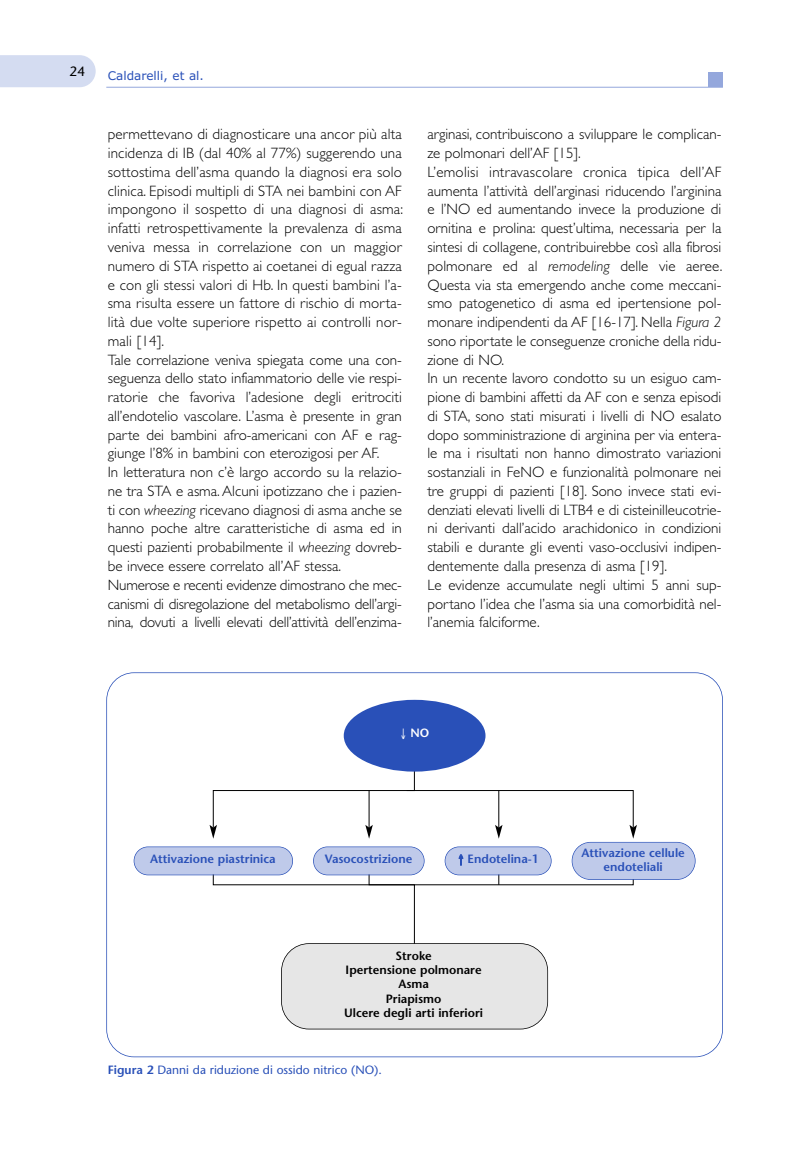
<style>
.page{position:relative;width:808px;height:1149px;background:#fff}
.page>*{position:absolute;margin:0;border:0;box-sizing:border-box;transform-origin:0 0}
.t1{font:300 15px/18.8px "Gill Sans";color:#000}
.t2{font:13.5px "Stone Sans";color:#000}
.t3{font:600 12px/14.4px "Stone Sans";color:#2950b8;text-align:center}
.t4{font:600 12px/14.4px "Stone Sans";color:#000;text-align:center}
.t5{font:12px "Stone Sans";color:#2950b8}
.t6{font:12px "Verdana";color:#2950b8}
.t7{font:600 12px "Stone Sans";color:#fff}
.s1{font-style:italic}
.s2{font-weight:600}
</style>
<div class="page">
<hr style="left:106px;top:87px;width:617px;height:1px;background:#94a7dc">
<div style="left:0;top:55px;width:96px;height:32px;background:#d4dcf1"></div>
<div style="left:708px;top:73px;width:15px;height:14px;background:#94a7dc"></div>
<div style="left:106px;top:672px;width:617px;height:384px;border:2px solid #2950b8;border-radius:28px"></div>
<svg style="left:213px;top:865px;width:421px;height:77px"></svg>
<div style="left:134px;top:847px;width:158px;height:27px;background:#bfcaea;border-radius:14px"></div>
<div style="left:134px;top:846px;width:159px;height:29px;border:2px solid #2950b8;border-radius:14px"></div>
<div style="left:314px;top:847px;width:110px;height:27px;background:#bfcaea;border-radius:14px"></div>
<div style="left:313px;top:846px;width:112px;height:29px;border:2px solid #2950b8;border-radius:14px"></div>
<div style="left:572px;top:842px;width:123px;height:36px;background:#bfcaea;border-radius:18px"></div>
<div style="left:572px;top:841px;width:123px;height:38px;border:2px solid #2950b8;border-radius:19px"></div>
<div style="left:445px;top:847px;width:106px;height:27px;background:#bfcaea;border-radius:14px"></div>
<div style="left:445px;top:846px;width:107px;height:29px;border:2px solid #2950b8;border-radius:14px"></div>
<div style="left:282px;top:943px;width:266px;height:85px;background:#e6e6e6;border-radius:27px"></div>
<div style="left:281px;top:942px;width:267px;height:87px;border:2px solid #000;border-radius:28px"></div>
<svg style="left:210px;top:765px;width:427px;height:73px"></svg>
<div style="left:344px;top:699px;width:141px;height:72px;background:#2950b8;border-radius:50%"></div>
<p class="t2" style="left:70px;top:66px;width:17px">24</p>
<p class="t6" style="left:108px;top:69px;width:98px">Caldarelli, et al.</p>
<p class="t1" style="left:108px;top:126px;width:297px">permettevano di diagnosticare una ancor più alta incidenza di IB (dal 40% al 77%) suggerendo una sottostima dell’asma quando la diagnosi era solo clinica. Episodi multipli di STA nei bambini con AF impongono il sospetto di una diagnosi di asma: infatti retrospettivamente la prevalenza di asma veniva messa in correlazione con un maggior numero di STA rispetto ai coetanei di egual razza e con gli stessi valori di Hb. In questi bambini l’a&shy;sma risulta essere un fattore di rischio di morta&shy;lità due volte superiore rispetto ai controlli nor&shy;mali [14].<br>Tale correlazione veniva spiegata come una con&shy;seguenza dello stato infiammatorio delle vie respi&shy;ratorie che favoriva l’adesione degli eritrociti all’endotelio vascolare. L’asma è presente in gran parte dei bambini afro-americani con AF e rag&shy;giunge l’8% in bambini con eterozigosi per AF.<br>In letteratura non c’è largo accordo su la relazio&shy;ne tra STA e asma.Alcuni ipotizzano che i pazien&shy;ti con <span class="s1">wheezing</span> ricevano diagnosi di asma anche se hanno poche altre caratteristiche di asma ed in questi pazienti probabilmente il <span class="s1">wheezing</span> dovreb&shy;be invece essere correlato all’AF stessa.<br>Numerose e recenti evidenze dimostrano che mec&shy;canismi di disregolazione del metabolismo dell’argi&shy;nina, dovuti a livelli elevati dell’attività dell’enzima-</p>
<p class="t1" style="left:427px;top:126px;width:297px">arginasi, contribuiscono a sviluppare le complican&shy;ze polmonari dell’AF [15].<br>L’emolisi intravascolare cronica tipica dell’AF aumenta l’attività dell’arginasi riducendo l’arginina e l’NO ed aumentando invece la produzione di ornitina e prolina: quest’ultima, necessaria per la sintesi di collagene, contribuirebbe così alla fibrosi polmonare ed al <span class="s1">remodeling</span> delle vie aeree.<br>Questa via sta emergendo anche come meccani&shy;smo patogenetico di asma ed ipertensione pol&shy;monare indipendenti da AF [16-17]. Nella <span class="s1">Figura 2 </span>sono riportate le conseguenze croniche della ridu&shy;zione di NO.<br>In un recente lavoro condotto su un esiguo cam&shy;pione di bambini affetti da AF con e senza episodi di STA, sono stati misurati i livelli di NO esalato dopo somministrazione di arginina per via entera&shy;le ma i risultati non hanno dimostrato variazioni sostanziali in FeNO e funzionalità polmonare nei tre gruppi di pazienti [18]. Sono invece stati evi&shy;denziati elevati livelli di LTB4 e di cisteinilleucotrie&shy;ni derivanti dall’acido arachidonico in condizioni stabili e durante gli eventi vaso-occlusivi indipen&shy;dentemente dalla presenza di asma [19].<br>Le evidenze accumulate negli ultimi 5 anni sup&shy;portano l’idea che l’asma sia una comorbidità nel&shy;l’anemia falciforme.</p>
<p class="t7" style="left:400px;top:728px;width:31px">↓ NO</p>
<p class="t3" style="left:150px;top:853px;width:127px">Attivazione piastrinica</p>
<p class="t3" style="left:325px;top:853px;width:89px">Vasocostrizione</p>
<p class="t3" style="left:581px;top:846px;width:105px">Attivazione cellule endoteliali</p>
<p class="t3" style="left:457px;top:853px;width:83px">↑ Endotelina-1</p>
<p class="t4" style="left:344px;top:949px;width:140px">Stroke<br>Ipertensione polmonare<br>Asma<br>Priapismo<br>Ulcere degli arti inferiori</p>
<p class="t5" style="left:108px;top:1064px;width:276px"><span class="s2">Figura 2</span> Danni da riduzione di ossido nitrico (NO).</p>
</div>
